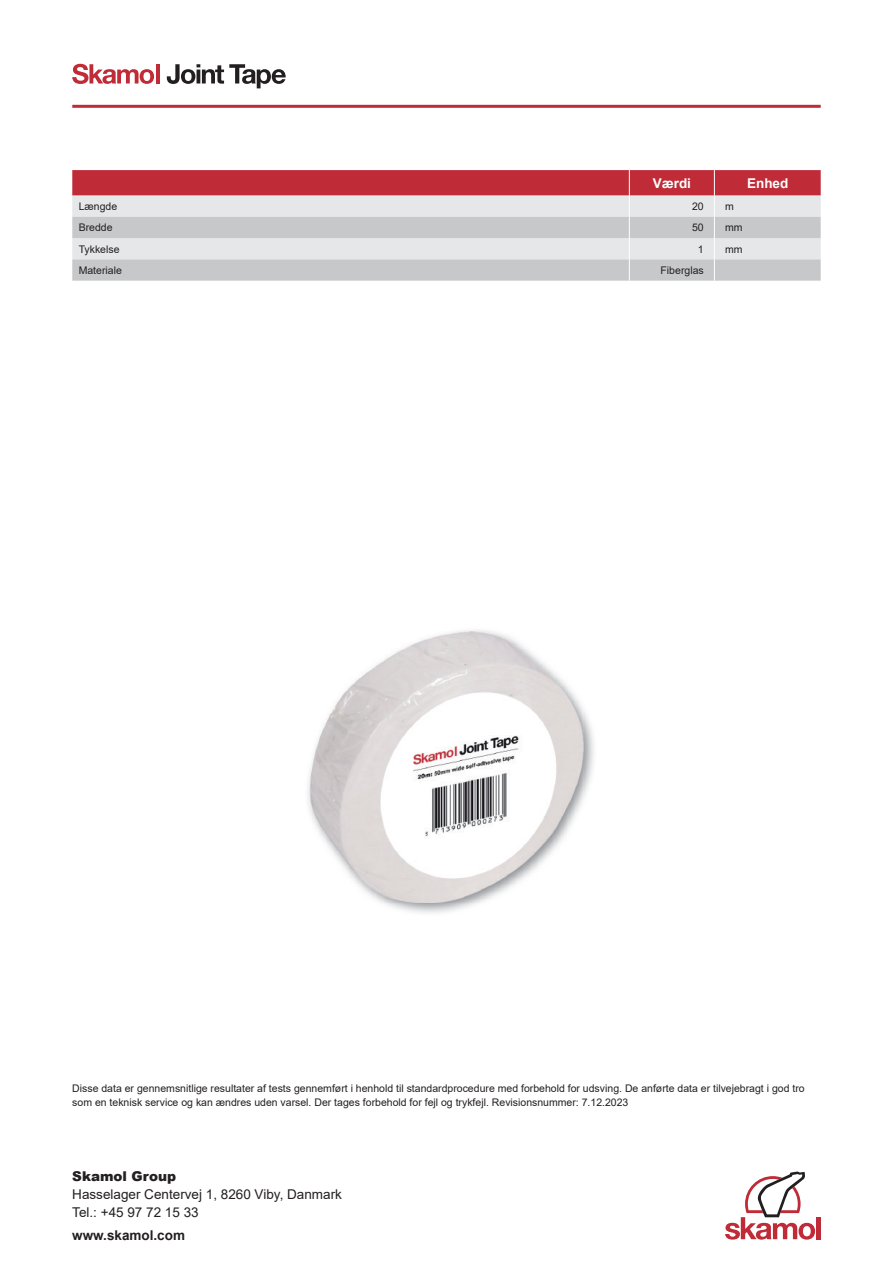
<style>
.page{position:relative;width:893px;height:1263px;background:#fff}
.page>*{position:absolute;margin:0;border:0;box-sizing:border-box;transform-origin:0 0}
.t1{font:13.5px/18px "Arial";color:#231f20}
.t2{font:700 13.5px "Arial";color:#231f20}
.t3{font:900 13.5px "Arial";color:#231f20}
.t4{font:700 13.5px "Arial";color:#fff}
.t5{font:10.5px/13.5px "Arial";color:#231f20}
</style>
<div class="page">
<svg style="left:72px;top:64px;width:82px;height:20px"></svg>
<hr style="left:157px;top:64px;width:3px;height:19px;background:#bf2b37">
<svg style="left:167px;top:64px;width:119px;height:24px"></svg>
<img style="left:308px;top:630px;width:286px;height:283px">
<img style="left:309px;top:631px;width:275px;height:272px">
<hr style="left:72px;top:105px;width:749px;height:3px;background:#bf2b37">
<div style="left:816px;top:1217px;width:5px;height:22px;background:#bf2b37"></div>
<svg style="left:725px;top:1171px;width:90px;height:68px"></svg>
<svg style="left:72px;top:170px;width:749px;height:111px;background:#d1b0b5"></svg>
<p class="t4" style="left:653px;top:173px;width:40px">Værdi</p>
<p class="t4" style="left:747px;top:173px;width:43px">Enhed</p>
<p class="t5" style="left:79px;top:200px;width:40px">Længde</p>
<p class="t5" style="left:692px;top:200px;width:13px">20</p>
<p class="t5" style="left:725px;top:200px;width:10px">m</p>
<p class="t5" style="left:79px;top:221px;width:35px">Bredde</p>
<p class="t5" style="left:692px;top:221px;width:13px">50</p>
<p class="t5" style="left:725px;top:221px;width:19px">mm</p>
<p class="t5" style="left:79px;top:242px;width:42px">Tykkelse</p>
<p class="t5" style="left:698px;top:242px;width:7px">1</p>
<p class="t5" style="left:725px;top:242px;width:19px">mm</p>
<p class="t5" style="left:79px;top:263px;width:45px">Materiale</p>
<p class="t5" style="left:661px;top:263px;width:45px">Fiberglas</p>
<p class="t5" style="left:72px;top:1081px;width:734px">Disse data er gennemsnitlige resultater af tests gennemført i henhold til standardprocedure med forbehold for udsving. De anførte data er tilvejebragt i god tro som en teknisk service og kan ændres uden varsel. Der tages forbehold for fejl og trykfejl. Revisionsnummer: 7.12.2023</p>
<p class="t3" style="left:72px;top:1166px;width:105px">Skamol Group</p>
<p class="t1" style="left:72px;top:1185px;width:271px">Hasselager Centervej 1, 8260 Viby, Danmark<br>Tel.: +45 97 72 15 33</p>
<p class="t2" style="left:72px;top:1225px;width:114px">www.skamol.com</p>
</div>
